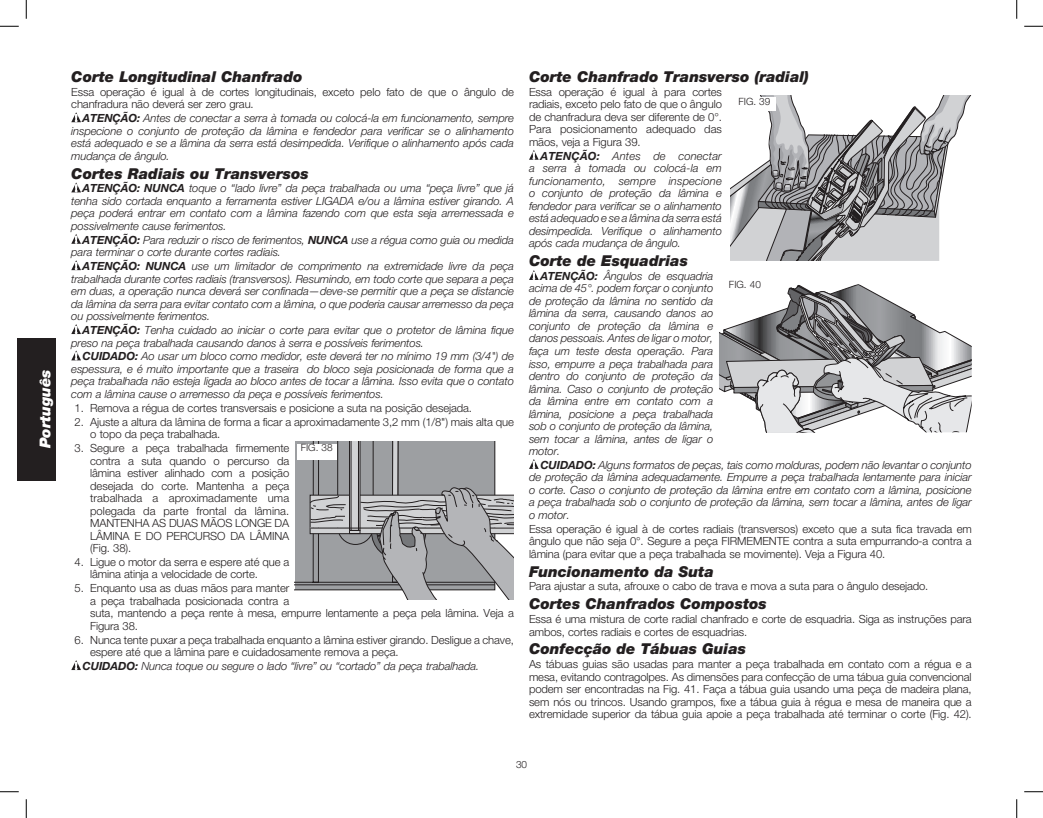
<style>
.page{position:relative;width:1043px;height:818px;background:#fff}
.page>*{position:absolute;margin:0;border:0;box-sizing:border-box;transform-origin:0 0}
._01-Headline{font:italic 900 15px "Helvetica Neue LT Std";color:#231f20}
.t1{font:italic 900 15px "Helvetica Neue LT Std";letter-spacing:-.01em;color:#fff}
._10-Warning_Caution{font:italic 300 11.25px/12.5px "Helvetica Neue LT Std";letter-spacing:-.01em;color:#231f20;text-align:justify}
._03-BodyText{font:300 11.25px/12.5px "Helvetica Neue LT Std";letter-spacing:-.01em;color:#231f20;text-align:justify}
._04-BodyList{font:300 11.25px/12.5px "Helvetica Neue LT Std";letter-spacing:-.01em;color:#231f20}
.t2{font:300 10px "Helvetica Neue LT Std";color:#231f20}
.s1{font-weight:700}
</style>
<div class="page">
<div style="left:17px;top:337px;width:39px;height:143px;background:#231f20"></div>
<svg style="left:71px;top:112px;width:10px;height:10px"></svg>
<svg style="left:71px;top:182px;width:10px;height:10px"></svg>
<svg style="left:71px;top:234px;width:10px;height:10px"></svg>
<svg style="left:71px;top:260px;width:10px;height:10px"></svg>
<svg style="left:71px;top:324px;width:10px;height:10px"></svg>
<svg style="left:71px;top:350px;width:10px;height:10px"></svg>
<svg style="left:295px;top:441px;width:219px;height:158px;background:#a4a5a8"></svg>
<div style="left:297px;top:444px;width:39px;height:16px;background:#fff"></div>
<svg style="left:71px;top:660px;width:10px;height:10px"></svg>
<svg style="left:730px;top:96px;width:241px;height:165px"></svg>
<div style="left:732px;top:98px;width:44px;height:13px;background:#fff"></div>
<svg style="left:529px;top:150px;width:10px;height:10px"></svg>
<svg style="left:529px;top:270px;width:10px;height:10px"></svg>
<svg style="left:719px;top:284px;width:252px;height:149px"></svg>
<div style="left:719px;top:281px;width:51px;height:11px;background:#fff"></div>
<svg style="left:529px;top:459px;width:10px;height:10px"></svg>
<svg style="left:0;top:25px;width:19px;height:2px"></svg>
<svg style="left:1024px;top:25px;width:18px;height:2px"></svg>
<svg style="left:0;top:791px;width:19px;height:1px"></svg>
<svg style="left:1024px;top:791px;width:18px;height:1px"></svg>
<svg style="left:25px;top:0;width:2px;height:19px"></svg>
<svg style="left:25px;top:799px;width:2px;height:19px"></svg>
<svg style="left:1016px;top:0;width:1px;height:19px"></svg>
<svg style="left:1016px;top:799px;width:1px;height:19px"></svg>
<h1 class="t1" style="left:36px;top:448px;width:80px;rotate:-90deg">Português</h1>
<p class="_01-Headline" style="left:71px;top:67px;width:233px">Corte Longitudinal Chanfrado</p>
<p class="_03-BodyText" style="left:71px;top:85px;width:444px">Essa operação é igual à de cortes longitudinais, exceto pelo fato de que o ângulo de chanfradura não deverá ser zero grau.</p>
<p class="_10-Warning_Caution" style="left:71px;top:112px;width:444px;text-indent:11px"><span class="s1">ATENÇÃO:</span> Antes de conectar a serra à tomada ou colocá-la em funcionamento, sempre inspecione o conjunto de proteção da lâmina e fendedor para verificar se o alinhamento está adequado e se a lâmina da serra está desimpedida. Verifique o alinhamento após cada mudança de ângulo.</p>
<p class="_01-Headline" style="left:71px;top:164px;width:239px">Cortes Radiais ou Transversos</p>
<p class="_10-Warning_Caution" style="left:71px;top:182px;width:444px;text-indent:11px"><span class="s1">ATENÇÃO: NUNCA</span> toque o “lado livre” da peça trabalhada ou uma “peça livre” que já tenha sido cortada enquanto a ferramenta estiver LIGADA e/ou a lâmina estiver girando. A peça poderá entrar em contato com a lâmina fazendo com que esta seja arremessada e possivelmente cause ferimentos.</p>
<p class="_10-Warning_Caution" style="left:71px;top:233px;width:444px;text-indent:11px"><span class="s1">ATENÇÃO:</span> Para reduzir o risco de ferimentos, <span class="s1">NUNCA</span> use a régua como guia ou medida para terminar o corte durante cortes radiais.</p>
<p class="_10-Warning_Caution" style="left:71px;top:260px;width:444px;text-indent:11px"><span class="s1">ATENÇÃO: NUNCA</span> use um limitador de comprimento na extremidade livre da peça trabalhada durante cortes radiais (transversos). Resumindo, em todo corte que separa a peça em duas, a operação nunca deverá ser confinada—deve-se permitir que a peça se distancie da lâmina da serra para evitar contato com a lâmina, o que poderia causar arremesso da peça ou possivelmente ferimentos.</p>
<p class="_10-Warning_Caution" style="left:71px;top:323px;width:444px;text-indent:11px"><span class="s1">ATENÇÃO:</span> Tenha cuidado ao iniciar o corte para evitar que o protetor de lâmina fique preso na peça trabalhada causando danos à serra e possíveis ferimentos.</p>
<p class="_10-Warning_Caution" style="left:71px;top:350px;width:444px;text-indent:11px"><span class="s1">CUIDADO:</span> Ao usar um bloco como medidor, este deverá ter no mínimo 19 mm (3/4") de espessura, e é muito importante que a traseira do bloco seja posicionada de forma que a peça trabalhada não esteja ligada ao bloco antes de tocar a lâmina. Isso evita que o contato com a lâmina cause o arremesso da peça e possíveis ferimentos.</p>
<p class="_04-BodyList" style="left:75px;top:401px;width:399px">1. Remova a régua de cortes transversais e posicione a suta na posição desejada.</p>
<p class="_04-BodyList" style="left:90px;top:415px;width:425px;text-indent:-16px">2. Ajuste a altura da lâmina de forma a ficar a aproximadamente 3,2 mm (1/8") mais alta que o topo da peça trabalhada.</p>
<p class="_04-BodyList" style="left:75px;top:441px;width:216px">3. Segure a peça trabalhada firmemente</p>
<p class="t2" style="left:301px;top:441px;width:33px">FIG. 38</p>
<p class="_04-BodyList" style="left:90px;top:454px;width:201px;text-align:justify">contra a suta quando o percurso da lâmina estiver alinhado com a posição desejada do corte. Mantenha a peça trabalhada a aproximadamente uma polegada da parte frontal da lâmina.<br>MANTENHA AS DUAS MÃOS LONGE DA LÂMINA E DO PERCURSO DA LÂMINA (Fig. 38).</p>
<p class="_04-BodyList" style="left:90px;top:555px;width:201px;text-indent:-16px">4. Ligue o motor da serra e espere até que a lâmina atinja a velocidade de corte.</p>
<p class="_04-BodyList" style="left:90px;top:581px;width:425px;text-indent:-16px">5. Enquanto usa as duas mãos para manter<br>a peça trabalhada posicionada contra a<br>suta, mantendo a peça rente à mesa, empurre lentamente a peça pela lâmina. Veja a Figura 38.</p>
<p class="_04-BodyList" style="left:90px;top:633px;width:425px;text-indent:-16px">6. Nunca tente puxar a peça trabalhada enquanto a lâmina estiver girando. Desligue a chave, espere até que a lâmina pare e cuidadosamente remova a peça.</p>
<p class="_10-Warning_Caution" style="left:83px;top:659px;width:398px"><span class="s1">CUIDADO:</span> Nunca toque ou segure o lado “livre” ou “cortado” da peça trabalhada.</p>
<p class="_01-Headline" style="left:529px;top:67px;width:281px">Corte Chanfrado Transverso (radial)</p>
<p class="_03-BodyText" style="left:529px;top:85px;width:194px">Essa operação é igual à para cortes</p>
<p class="t2" style="left:738px;top:95px;width:33px">FIG. 39</p>
<p class="_03-BodyText" style="left:529px;top:98px;width:194px">radiais, exceto pelo fato de que o ângulo de chanfradura deva ser diferente de 0°.<br>Para posicionamento adequado das mãos, veja a Figura 39.</p>
<p class="_10-Warning_Caution" style="left:529px;top:149px;width:194px;text-indent:12px"><span class="s1">ATENÇÃO:</span> Antes de conectar a serra à tomada ou colocá-la em funcionamento, sempre inspecione o conjunto de proteção da lâmina e fendedor para verificar se o alinhamento está adequado e se a lâmina da serra está desimpedida. Verifique o alinhamento após cada mudança de ângulo.</p>
<p class="_01-Headline" style="left:529px;top:251px;width:160px">Corte de Esquadrias</p>
<p class="_10-Warning_Caution" style="left:540px;top:269px;width:175px"><span class="s1">ATENÇÃO:</span> Ângulos de esquadria</p>
<p class="t2" style="left:729px;top:278px;width:33px">FIG. 40</p>
<p class="_10-Warning_Caution" style="left:529px;top:282px;width:186px">acima de 45°. podem forçar o conjunto de proteção da lâmina no sentido da lâmina da serra, causando danos ao conjunto de proteção da lâmina e danos pessoais. Antes de ligar o motor, faça um teste desta operação. Para isso, empurre a peça trabalhada para dentro do conjunto de proteção da lâmina. Caso o conjunto de proteção da lâmina entre em contato com a lâmina, posicione a peça trabalhada sob o conjunto de proteção da lâmina, sem tocar a lâmina, antes de ligar o motor.</p>
<p class="_10-Warning_Caution" style="left:529px;top:458px;width:444px;text-indent:11px"><span class="s1">CUIDADO:</span> Alguns formatos de peças, tais como molduras, podem não levantar o conjunto de proteção da lâmina adequadamente. Empurre a peça trabalhada lentamente para iniciar o corte. Caso o conjunto de proteção da lâmina entre em contato com a lâmina, posicione a peça trabalhada sob o conjunto de proteção da lâmina, sem tocar a lâmina, antes de ligar o motor.</p>
<p class="_03-BodyText" style="left:529px;top:522px;width:444px">Essa operação é igual à de cortes radiais (transversos) exceto que a suta fica travada em ângulo que não seja 0°. Segure a peça FIRMEMENTE contra a suta empurrando-a contra a lâmina (para evitar que a peça trabalhada se movimente). Veja a Figura 40.</p>
<p class="_01-Headline" style="left:529px;top:562px;width:186px">Funcionamento da Suta</p>
<p class="_03-BodyText" style="left:529px;top:580px;width:401px">Para ajustar a suta, afrouxe o cabo de trava e mova a suta para o ângulo desejado.</p>
<p class="_01-Headline" style="left:529px;top:594px;width:239px">Cortes Chanfrados Compostos</p>
<p class="_03-BodyText" style="left:529px;top:612px;width:444px">Essa é uma mistura de corte radial chanfrado e corte de esquadria. Siga as instruções para ambos, cortes radiais e cortes de esquadrias.</p>
<p class="_01-Headline" style="left:529px;top:639px;width:219px">Confecção de Tábuas Guias</p>
<p class="_03-BodyText" style="left:529px;top:657px;width:444px">As tábuas guias são usadas para manter a peça trabalhada em contato com a régua e a mesa, evitando contragolpes. As dimensões para confecção de uma tábua guia convencional podem ser encontradas na Fig. 41. Faça a tábua guia usando uma peça de madeira plana, sem nós ou trincos. Usando grampos, fixe a tábua guia à régua e mesa de maneira que a extremidade superior da tábua guia apoie a peça trabalhada até terminar o corte (Fig. 42).</p>
<p class="t2" style="left:516px;top:757px;width:13px">30</p>
</div>
